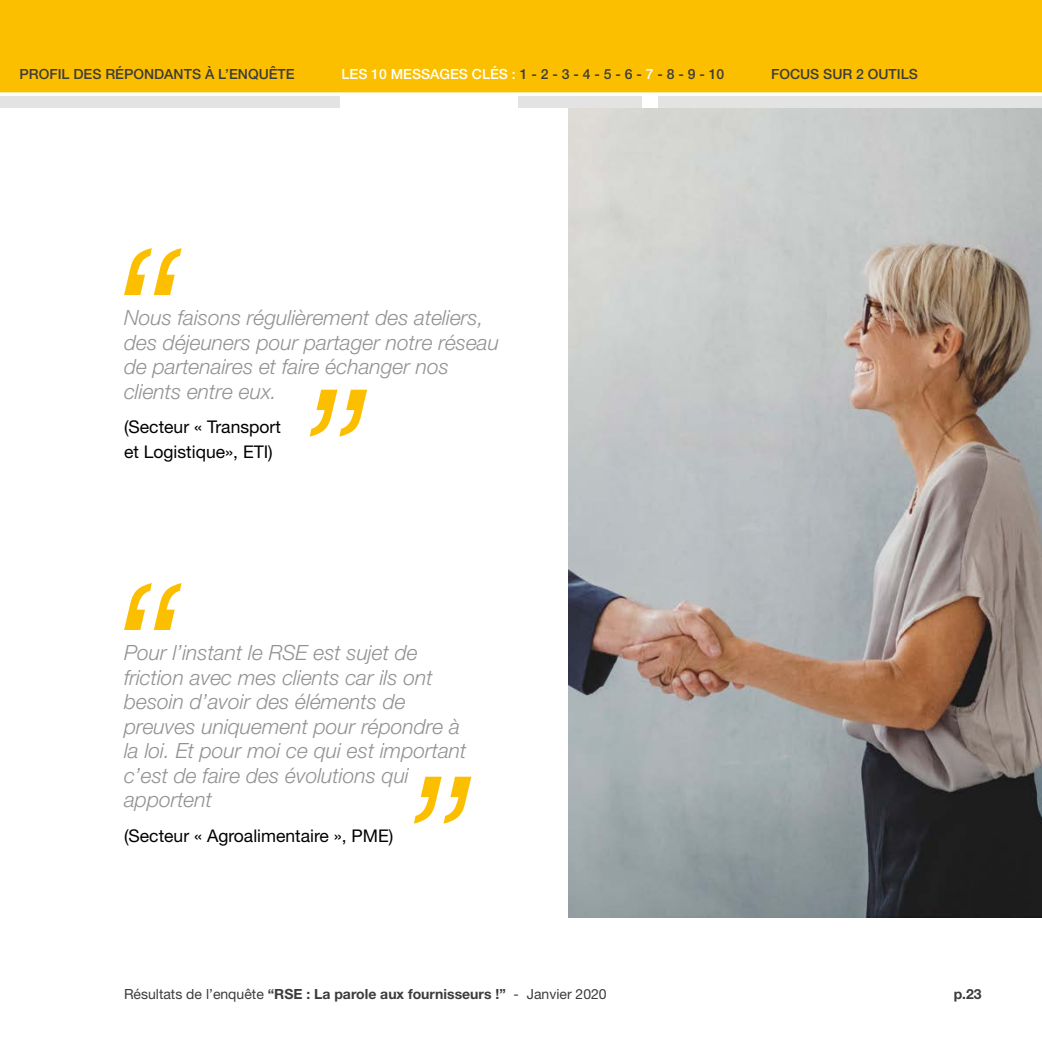
<style>
.page{position:relative;width:1042px;height:1042px;background:#fff}
.page>*{position:absolute;margin:0;border:0;box-sizing:border-box;transform-origin:0 0}
.verbatime{font:italic 300 21px/24.5px "Helvetica Neue LT Std";color:#929292}
.t1{font:17.5px/24.5px "Helvetica Neue LT Std";color:#000}
.t2{font:14px "Helvetica Neue LT Std";color:#3c3c3b}
.t3{font:500 14px "Helvetica Neue LT Std";color:#3c3c3b}
.t4{font:500 14px "Helvetica Neue LT Std";color:#fff}
.t5{font:700 14px "Helvetica Neue LT Std";color:#3c3c3b}
.s1{color:#3c3c3b}
.s2{font-weight:700}
</style>
<div class="page">
<img style="left:568px;top:108px;width:474px;height:810px">
<div style="left:0;top:0;width:1042px;height:108px;background:#e3e3e3"></div>
<div style="left:0;top:0;width:1042px;height:96px;background:#fcbf00"></div>
<svg style="left:124px;top:583px;width:57px;height:47px"></svg>
<svg style="left:414px;top:777px;width:57px;height:46px"></svg>
<svg style="left:124px;top:248px;width:57px;height:47px"></svg>
<svg style="left:310px;top:390px;width:57px;height:47px"></svg>
<div style="left:340px;top:94px;width:177px;height:17px;background:#fff"></div>
<div style="left:641px;top:94px;width:16px;height:14px;background:#fff"></div>
<p class="t3" style="left:20px;top:66px;width:277px">PROFIL DES RÉPONDANTS À L’ENQUÊTE</p>
<p class="t4" style="left:341px;top:66px;width:384px">LES 10 MESSAGES CLÉS : <span class="s1">1 - 2 - 3 - 4 - 5 - 6 -</span> 7 <span class="s1">- 8 - 9 - 10</span></p>
<p class="t3" style="left:771px;top:66px;width:148px">FOCUS SUR 2 OUTILS</p>
<p class="verbatime" style="left:124px;top:305px;width:377px">Nous faisons régulièrement des ateliers, des déjeuners pour partager notre réseau de partenaires et faire échanger nos clients entre eux.</p>
<p class="t1" style="left:124px;top:414px;width:158px">(Secteur « Transport et Logistique», ETI)</p>
<p class="verbatime" style="left:124px;top:640px;width:344px">Pour l’instant le RSE est sujet de friction avec mes clients car ils ont besoin d’avoir des éléments de preuves uniquement pour répondre à la loi. Et pour moi ce qui est important c’est de faire des évolutions qui apportent</p>
<p class="t1" style="left:124px;top:823px;width:271px">(Secteur « Agroalimentaire », PME)</p>
<p class="t2" style="left:124px;top:986px;width:484px">Résultats de l’enquête <span class="s2">“RSE : La parole aux fournisseurs !”</span> - Janvier 2020</p>
<p class="t5" style="left:954px;top:985px;width:30px">p.23</p>
</div>
